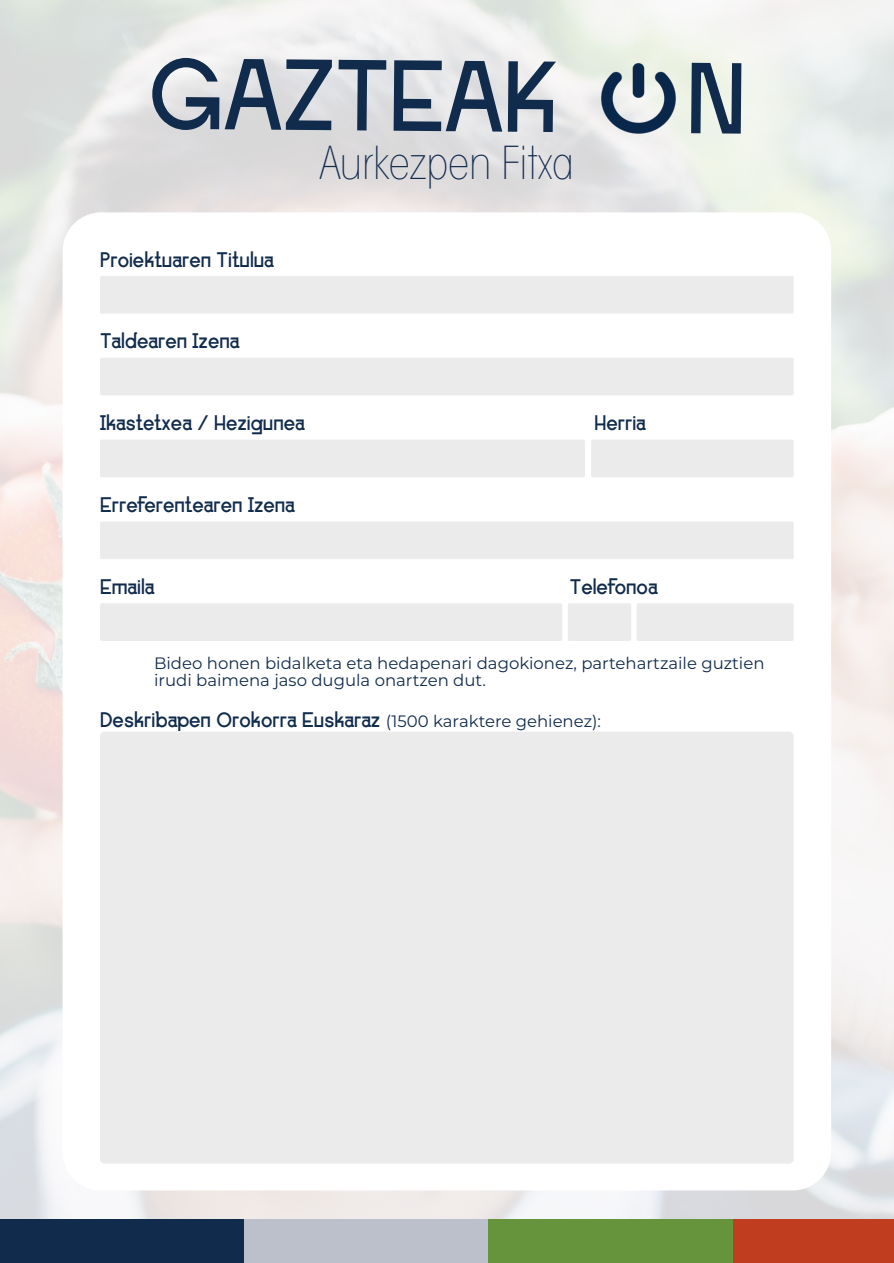
<style>
.page{position:relative;width:894px;height:1263px;background:#fff}
.page>*{position:absolute;margin:0;border:0;box-sizing:border-box;transform-origin:0 0}
.t1{font:100.8px "Barracuda";letter-spacing:-.01em;color:#112b4c}
.t2{font:200 condensed 45px "ITC Avant Garde Std";color:#112b4c}
.t3{font:21px "Barracuda";color:#102b4c}
.t4{font:16.5px/16.5px "Montserrat";color:#102b4c}
.s1{font-family:"Montserrat";font-size:16.5px}
</style>
<div class="page">
<img style="left:0;top:0;width:893px;height:1219px">
<div style="left:0;top:1219px;width:244px;height:44px;background:#112b4c"></div>
<div style="left:244px;top:1219px;width:244px;height:44px;background:#bbc0cb"></div>
<div style="left:488px;top:1219px;width:244px;height:44px;background:#66943c"></div>
<div style="left:732px;top:1219px;width:161px;height:44px;background:#c03d1f"></div>
<div style="left:63px;top:212px;width:767px;height:978px;background:#fff;border-radius:38px"></div>
<img style="left:601px;top:64px;width:74px;height:70px">
<div style="left:100px;top:276px;width:693px;height:38px;background:#ebebeb;border-radius:2px"></div>
<div style="left:100px;top:358px;width:693px;height:37px;background:#ebebeb;border-radius:2px"></div>
<div style="left:100px;top:521px;width:693px;height:38px;background:#ebebeb;border-radius:2px"></div>
<div style="left:100px;top:603px;width:462px;height:38px;background:#ebebeb;border-radius:2px"></div>
<div style="left:636px;top:603px;width:157px;height:38px;background:#ebebeb;border-radius:2px"></div>
<div style="left:567px;top:603px;width:64px;height:38px;background:#ebebeb;border-radius:2px"></div>
<div style="left:591px;top:440px;width:202px;height:37px;background:#ebebeb;border-radius:2px"></div>
<div style="left:100px;top:440px;width:485px;height:37px;background:#ebebeb;border-radius:2px"></div>
<div style="left:100px;top:732px;width:693px;height:431px;background:#ebebeb;border-radius:5px"></div>
<h1 class="t1" style="left:148px;top:55px;width:411px">GAZTEAK</h1>
<h1 class="t1" style="left:686px;top:58px;width:61px">N</h1>
<h2 class="t2" style="left:320px;top:146px;width:255px">Aurkezpen Fitxa</h2>
<p class="t3" style="left:100px;top:251px;width:175px">Proiektuaren Titulua</p>
<p class="t3" style="left:100px;top:333px;width:141px">Taldearen Izena</p>
<p class="t3" style="left:100px;top:415px;width:206px">Ikastetxea / Hezigunea</p>
<p class="t3" style="left:594px;top:415px;width:53px">Herria</p>
<p class="t3" style="left:100px;top:496px;width:196px">Erreferentearen Izena</p>
<p class="t3" style="left:100px;top:578px;width:56px">Emaila</p>
<p class="t3" style="left:569px;top:578px;width:89px">Telefonoa</p>
<p class="t4" style="left:154px;top:655px;width:611px">Bideo honen bidalketa eta hedapenari dagokionez, partehartzaile guztien irudi baimena jaso dugula onartzen dut.</p>
<p class="t3" style="left:100px;top:711px;width:502px">Deskribapen Orokorra Euskaraz <span class="s1">(1500 karaktere gehienez):</span></p>
</div>
